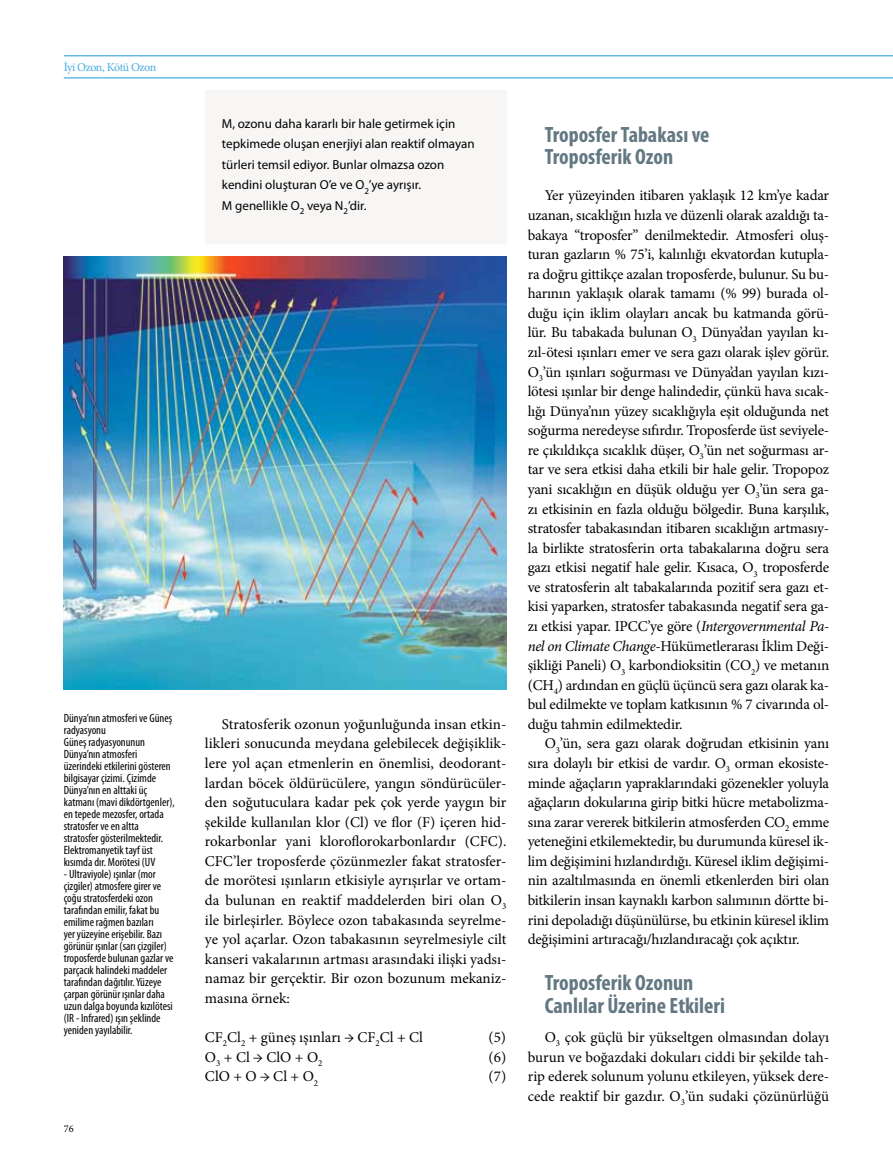
<style>
.page{position:relative;width:893px;height:1170px;background:#fff}
.page>*{position:absolute;margin:0;border:0;box-sizing:border-box;transform-origin:0 0}
.t1{font:700 condensed 22.2px/22.2px "Myriad Pro";color:#647883}
.t2{font:15px/19.5px "Minion Pro";letter-spacing:-.01em;color:#000;text-align:justify}
.t3{font:13.05px/20.4px "Myriad Pro";color:#000}
.t4{font:condensed 12px/12px "Myriad Pro";color:#000}
.t5{font:12px "Minion Pro";letter-spacing:-.045em;color:#4aace1}
.t6{font:10.35px "Minion Pro";color:#000}
.s1{font-style:italic}
</style>
<div class="page">
<hr style="left:64px;top:78px;width:829px;height:1px;background:#1c9ad6">
<hr style="left:64px;top:56px;width:829px;height:1px;background:#1c9ad6">
<img style="left:64px;top:256px;width:442px;height:433px">
<div style="left:205px;top:91px;width:301px;height:152px;background:#f7f6f5"></div>
<p class="t5" style="left:64px;top:59px;width:94px">İyi Ozon, Kötü Ozon</p>
<p class="t4" style="left:64px;top:711px;width:113px">Dünya’nın atmosferi ve Güneş radyasyonu<br>Güneş radyasyonunun<br>Dünya’nın atmosferi üzerindeki etkilerini gösteren bilgisayar çizimi. Çizimde<br>Dünya’nın en alttaki üç katmanı (mavi dikdörtgenler), en tepede mezosfer, ortada stratosfer ve en altta stratosfer gösterilmektedir.<br>Elektromanyetik tayf üst kısımda dır. Morötesi (UV</p>
<p class="t4" style="left:64px;top:867px;width:111px">- Ultraviyole) ışınlar (mor çizgiler) atmosfere girer ve çoğu stratosferdeki ozon tarafından emilir, fakat bu emilime rağmen bazıları<br>yer yüzeyine erişebilir. Bazı görünür ışınlar (sarı çizgiler) troposferde bulunan gazlar ve parçacık halindeki maddeler tarafından dağıtılır. Yüzeye çarpan görünür ışınlar daha uzun dalga boyunda kızılötesi (IR - Infrared) ışın şeklinde yeniden yayılabilir.</p>
<p class="t6" style="left:64px;top:1121px;width:11px">76</p>
<p class="t3" style="left:222px;top:113px;width:254px">M, ozonu daha kararlı bir hale getirmek için tepkimede oluşan enerjiyi alan reaktif olmayan türleri temsil ediyor. Bunlar olmazsa ozon kendini oluşturan O’e ve O<sub>2</sub>’ye ayrışır.<br>M genellikle O<sub>2</sub> veya N<sub>2</sub>’dir.</p>
<p class="t2" style="left:205px;top:714px;width:303px;text-indent:17px">Stratosferik ozonun yoğunluğunda insan etkin&shy;likleri sonucunda meydana gelebilecek değişiklik&shy;lere yol açan etmenlerin en önemlisi, deodorant&shy;lardan böcek öldürücülere, yangın söndürücüler&shy;den soğutuculara kadar pek çok yerde yaygın bir şekilde kullanılan klor (Cl) ve flor (F) içeren hid&shy;rokarbonlar yani kloroflorokarbonlardır (CFC).<br>CFC’ler troposferde çözünmezler fakat stratosfer&shy;de morötesi ışınların etkisiyle ayrışırlar ve ortam&shy;da bulunan en reaktif maddelerden biri olan O<sub>3 </sub>ile birleşirler. Böylece ozon tabakasında seyrelme&shy;ye yol açarlar. Ozon tabakasının seyrelmesiyle cilt kanseri vakalarının artması arasındaki ilişki yadsı&shy;namaz bir gerçektir. Bir ozon bozunum mekaniz&shy;masına örnek:</p>
<p class="t2" style="left:205px;top:1027px;width:220px">CF<sub>2</sub>Cl<sub>2</sub> + güneş ışınları → CF<sub>2</sub>Cl + Cl</p>
<p class="t2" style="left:489px;top:1027px;width:19px">(5)</p>
<p class="t2" style="left:205px;top:1046px;width:119px">O<sub>3</sub> + Cl → ClO + O<sub>2</sub></p>
<p class="t2" style="left:489px;top:1046px;width:19px">(6)</p>
<p class="t2" style="left:205px;top:1066px;width:115px">ClO + O → Cl + O<sub>2</sub></p>
<p class="t2" style="left:489px;top:1066px;width:19px">(7)</p>
<h1 class="t1" style="left:545px;top:123px;width:166px">Troposfer Tabakası ve<br>Troposferik Ozon</h1>
<p class="t2" style="left:528px;top:186px;width:303px;text-indent:17px">Yer yüzeyinden itibaren yaklaşık 12 km’ye kadar uzanan, sıcaklığın hızla ve düzenli olarak azaldığı ta&shy;bakaya “troposfer” denilmektedir. Atmosferi oluş&shy;turan gazların % 75’i, kalınlığı ekvatordan kutupla&shy;ra doğru gittikçe azalan troposferde, bulunur. Su bu&shy;harının yaklaşık olarak tamamı (% 99) burada ol&shy;duğu için iklim olayları ancak bu katmanda görü&shy;lür. Bu tabakada bulunan O<sub>3</sub> Dünya’dan yayılan kı&shy;zıl-ötesi ışınları emer ve sera gazı olarak işlev görür.<br>O<sub>3</sub>’ün ışınları soğurması ve Dünya’dan yayılan kızı&shy;lötesi ışınlar bir denge halindedir, çünkü hava sıcak&shy;lığı Dünya’nın yüzey sıcaklığıyla eşit olduğunda net soğurma neredeyse sıfırdır. Troposferde üst seviyele&shy;re çıkıldıkça sıcaklık düşer, O<sub>3</sub>’ün net soğurması ar&shy;tar ve sera etkisi daha etkili bir hale gelir. Tropopoz yani sıcaklığın en düşük olduğu yer O<sub>3</sub>’ün sera ga&shy;zı etkisinin en fazla olduğu bölgedir. Buna karşılık, stratosfer tabakasından itibaren sıcaklığın artmasıy&shy;la birlikte stratosferin orta tabakalarına doğru sera gazı etkisi negatif hale gelir. Kısaca, O<sub>3</sub> troposferde ve stratosferin alt tabakalarında pozitif sera gazı et&shy;kisi yaparken, stratosfer tabakasında negatif sera ga&shy;zı etkisi yapar. IPCC’ye göre (<span class="s1">Intergovernmental Pa&shy;nel on Climate Change</span>-Hükümetlerarası İklim Deği&shy;şikliği Paneli) O<sub>3</sub> karbondioksitin (CO<sub>2</sub>) ve metanın (CH<sub>4</sub>) ardından en güçlü üçüncü sera gazı olarak ka&shy;bul edilmekte ve toplam katkısının % 7 civarında ol&shy;duğu tahmin edilmektedir.</p>
<p class="t2" style="left:528px;top:733px;width:303px;text-indent:17px">O<sub>3</sub>’ün, sera gazı olarak doğrudan etkisinin yanı sıra dolaylı bir etkisi de vardır. O<sub>3</sub> orman ekosiste&shy;minde ağaçların yapraklarındaki gözenekler yoluyla ağaçların dokularına girip bitki hücre metabolizma&shy;sına zarar vererek bitkilerin atmosferden CO<sub>2</sub> emme yeteneğini etkilemektedir, bu durumunda küresel ik&shy;lim değişimini hızlandırdığı. Küresel iklim değişimi&shy;nin azaltılmasında en önemli etkenlerden biri olan bitkilerin insan kaynaklı karbon salımının dörtte bi&shy;rini depoladığı düşünülürse, bu etkinin küresel iklim değişimini artıracağı/hızlandıracağı çok açıktır.</p>
<h1 class="t1" style="left:545px;top:971px;width:182px">Troposferik Ozonun<br>Canlılar Üzerine Etkileri</h1>
<p class="t2" style="left:528px;top:1027px;width:303px;text-indent:17px">O<sub>3</sub> çok güçlü bir yükseltgen olmasından dolayı burun ve boğazdaki dokuları ciddi bir şekilde tah&shy;rip ederek solunum yolunu etkileyen, yüksek dere&shy;cede reaktif bir gazdır. O<sub>3</sub>’ün sudaki çözünürlüğü</p>
</div>
